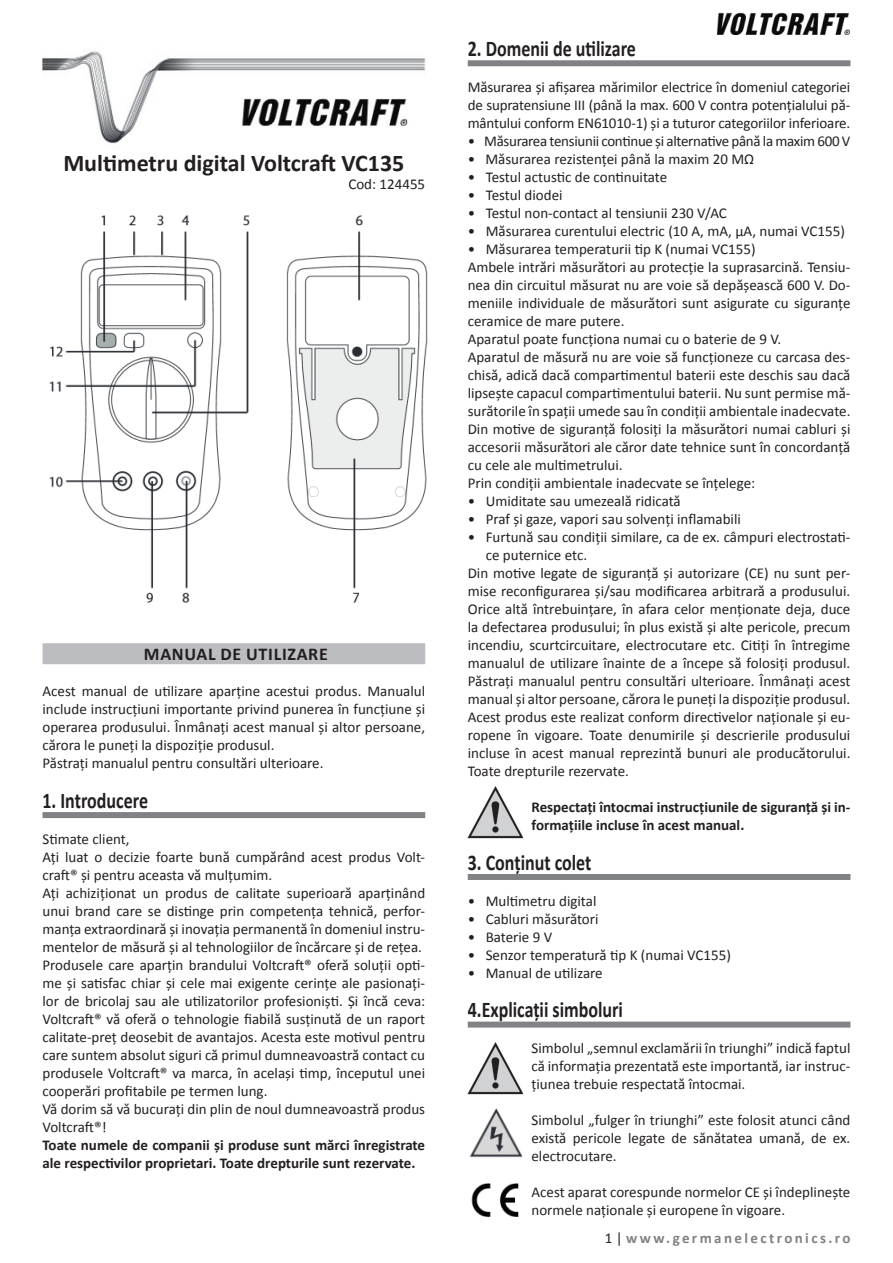
<style>
.page{position:relative;width:893px;height:1263px;background:#fff}
.page>*{position:absolute;margin:0;border:0;box-sizing:border-box;transform-origin:0 0}
.t1{font:700 24px "Calibri";color:#231f20}
.t2{font:700 22.5px "Calibri";color:#231f20;scale:.8 1}
.t3{font:700 18px "Calibri";letter-spacing:.04em;color:#231f20}
.t4{font:15px/18px "Calibri";color:#231f20}
.t5{font:700 15px/18px "Calibri";color:#231f20}
.t6{font:15px "Calibri";letter-spacing:-.02em;color:#231f20}
.t7{font:700 15px "Calibri";letter-spacing:.16em;color:#808285}
.s1{font-weight:400;color:#231f20}
</style>
<div class="page">
<img style="left:717px;top:12px;width:133px;height:23px">
<div style="left:43px;top:643px;width:382px;height:21px;background:#bcbdc0"></div>
<div style="left:43px;top:812px;width:382px;height:6px;background:#808285"></div>
<div style="left:468px;top:60px;width:382px;height:6px;background:#808285"></div>
<div style="left:468px;top:874px;width:382px;height:6px;background:#808285"></div>
<div style="left:468px;top:1021px;width:382px;height:6px;background:#808285"></div>
<img style="left:468px;top:786px;width:55px;height:52px">
<img style="left:468px;top:1042px;width:55px;height:52px">
<img style="left:43px;top:51px;width:382px;height:93px">
<img style="left:49px;top:215px;width:379px;height:388px">
<img style="left:471px;top:1183px;width:48px;height:34px">
<img style="left:469px;top:1108px;width:54px;height:50px">
<h1 class="t1" style="left:63px;top:147px;width:343px">Multimetru digital Voltcraft VC135</h1>
<p class="t4" style="left:348px;top:175px;width:78px">Cod: 124455</p>
<p class="t3" style="left:144px;top:643px;width:185px">Manual de utilizare</p>
<p class="t4" style="left:43px;top:682px;width:384px">Acest manual de utilizare aparţine acestui produs. Manualul include instrucţiuni importante privind punerea în funcţiune şi operarea produsului. Înmânaţi acest manual şi altor persoane, cărora le puneţi la dispoziţie produsul.<br>Păstraţi manualul pentru consultări ulterioare.</p>
<h2 class="t2" style="left:43px;top:786px;width:133px">1. Introducere</h2>
<p class="t4" style="left:43px;top:830px;width:384px">Stimate client,<br>Aţi luat o decizie foarte bună cumpărând acest produs Volt&shy;craft® şi pentru aceasta vă mulţumim.<br>Aţi achiziţionat un produs de calitate superioară aparţinând unui brand care se distinge prin competenţa tehnică, perfor&shy;manţa extraordinară şi inovaţia permanentă în domeniul instru&shy;mentelor de măsură şi al tehnologiilor de încărcare şi de reţea.<br>Produsele care aparţin brandului Voltcraft® oferă soluţii opti&shy;me şi satisfac chiar şi cele mai exigente cerinţe ale pasionaţi&shy;lor de bricolaj sau ale utilizatorilor profesionişti. Şi încă ceva:<br>Voltcraft® vă oferă o tehnologie fiabilă susţinută de un raport calitate-preţ deosebit de avantajos. Acesta este motivul pentru care suntem absolut siguri că primul dumneavoastră contact cu produsele Voltcraft® va marca, în acelaşi timp, începutul unei cooperări profitabile pe termen lung.<br>Vă dorim să vă bucuraţi din plin de noul dumneavoastră produs Voltcraft®!</p>
<p class="t5" style="left:43px;top:1136px;width:384px">Toate numele de companii şi produse sunt mărci înregistrate ale respectivilor proprietari. Toate drepturile sunt rezervate.</p>
<h2 class="t2" style="left:468px;top:34px;width:212px">2. Domenii de utilizare</h2>
<p class="t4" style="left:468px;top:78px;width:384px;text-align:justify">Măsurarea şi afişarea mărimilor electrice în domeniul categoriei de supratensiune III (până la max. 600 V contra potenţialului pă&shy;mântului conform EN61010-1) şi a tuturor categoriilor inferioare.</p>
<p class="t6" style="left:468px;top:132px;width:384px">• Măsurarea tensiunii continue şi alternative până la maxim 600 V</p>
<p class="t4" style="left:468px;top:150px;width:288px">• Măsurarea rezistenţei până la maxim 20 MΩ</p>
<p class="t4" style="left:468px;top:168px;width:201px">• Testul actustic de continuitate</p>
<p class="t4" style="left:468px;top:186px;width:96px">• Testul diodei</p>
<p class="t4" style="left:468px;top:204px;width:261px">• Testul non-contact al tensiunii 230 V/AC</p>
<p class="t4" style="left:468px;top:222px;width:379px">• Măsurarea curentului electric (10 A, mA, µA, numai VC155)</p>
<p class="t4" style="left:468px;top:240px;width:384px">• Măsurarea temperaturii tip K (numai VC155)<br>Ambele intrări măsurători au protecţie la suprasarcină. Tensiu&shy;nea din circuitul măsurat nu are voie să depăşească 600 V. Do&shy;meniile individuale de măsurători sunt asigurate cu siguranţe ceramice de mare putere.<br>Aparatul poate funcţiona numai cu o baterie de 9 V.<br>Aparatul de măsură nu are voie să funcţioneze cu carcasa des&shy;chisă, adică dacă compartimentul baterii este deschis sau dacă lipseşte capacul compartimentului baterii. Nu sunt permise mă&shy;surătorile în spaţii umede sau în condiţii ambientale inadecvate.<br>Din motive de siguranţă folosiţi la măsurători numai cabluri şi accesorii măsurători ale căror date tehnice sunt în concordanţă cu cele ale multimetrului.<br>Prin condiţii ambientale inadecvate se înţelege:</p>
<p class="t4" style="left:468px;top:492px;width:215px">• Umiditate sau umezeală ridicată</p>
<p class="t4" style="left:468px;top:510px;width:275px">• Praf şi gaze, vapori sau solvenţi inflamabili</p>
<p class="t4" style="left:468px;top:528px;width:384px">• Furtună sau condiţii similare, ca de ex. câmpuri electrostati-</p>
<p class="t4" style="left:486px;top:546px;width:103px">ce puternice etc.</p>
<p class="t4" style="left:468px;top:564px;width:384px">Din motive legate de siguranţă şi autorizare (CE) nu sunt per-</p>
<p class="t4" style="left:468px;top:582px;width:384px">mise reconfigurarea şi/sau modificarea arbitrară a produsului.</p>
<p class="t4" style="left:468px;top:600px;width:384px">Orice altă întrebuinţare, în afara celor menţionate deja, duce</p>
<p class="t4" style="left:468px;top:618px;width:384px">la defectarea produsului; în plus există şi alte pericole, precum</p>
<p class="t4" style="left:468px;top:636px;width:384px">incendiu, scurtcircuitare, electrocutare etc. Citiţi în întregime</p>
<p class="t4" style="left:468px;top:654px;width:384px">manualul de utilizare înainte de a începe să folosiţi produsul.</p>
<p class="t4" style="left:468px;top:672px;width:384px">Păstraţi manualul pentru consultări ulterioare. Înmânaţi acest</p>
<p class="t4" style="left:468px;top:690px;width:384px">manual şi altor persoane, cărora le puneţi la dispoziţie produsul.</p>
<p class="t4" style="left:468px;top:708px;width:384px">Acest produs este realizat conform directivelor naţionale şi eu-</p>
<p class="t4" style="left:468px;top:726px;width:384px">ropene în vigoare. Toate denumirile şi descrierile produsului</p>
<p class="t4" style="left:468px;top:744px;width:384px">incluse în acest manual reprezintă bunuri ale producătorului.</p>
<p class="t4" style="left:468px;top:762px;width:163px">Toate drepturile rezervate.</p>
<p class="t5" style="left:531px;top:798px;width:320px">Respectaţi întocmai instrucţiunile de siguranţă şi in&shy;formaţiile incluse în acest manual.</p>
<h2 class="t2" style="left:468px;top:848px;width:156px">3. Conţinut colet</h2>
<p class="t4" style="left:468px;top:892px;width:130px">• Multimetru digital</p>
<p class="t4" style="left:468px;top:910px;width:132px">• Cabluri măsurători</p>
<p class="t4" style="left:468px;top:928px;width:86px">• Baterie 9 V</p>
<p class="t4" style="left:468px;top:946px;width:265px">• Senzor temperatură tip K (numai VC155)</p>
<p class="t4" style="left:468px;top:964px;width:136px">• Manual de utilizare</p>
<h2 class="t2" style="left:468px;top:995px;width:196px">4.Explicaţii simboluri</h2>
<p class="t4" style="left:531px;top:1039px;width:320px;text-align:justify">Simbolul „semnul exclamării în triunghi” indică faptul că informaţia prezentată este importantă, iar instruc&shy;ţiunea trebuie respectată întocmai.</p>
<p class="t4" style="left:531px;top:1111px;width:320px;text-align:justify">Simbolul „fulger în triunghi” este folosit atunci când există pericole legate de sănătatea umană, de ex. electrocutare.</p>
<p class="t4" style="left:531px;top:1183px;width:320px">Acest aparat corespunde normelor CE şi îndeplineşte normele naționale și europene în vigoare.</p>
<p class="t7" style="left:605px;top:1228px;width:247px"><span class="s1">1 |</span> www.germanelectronics.ro</p>
</div>
